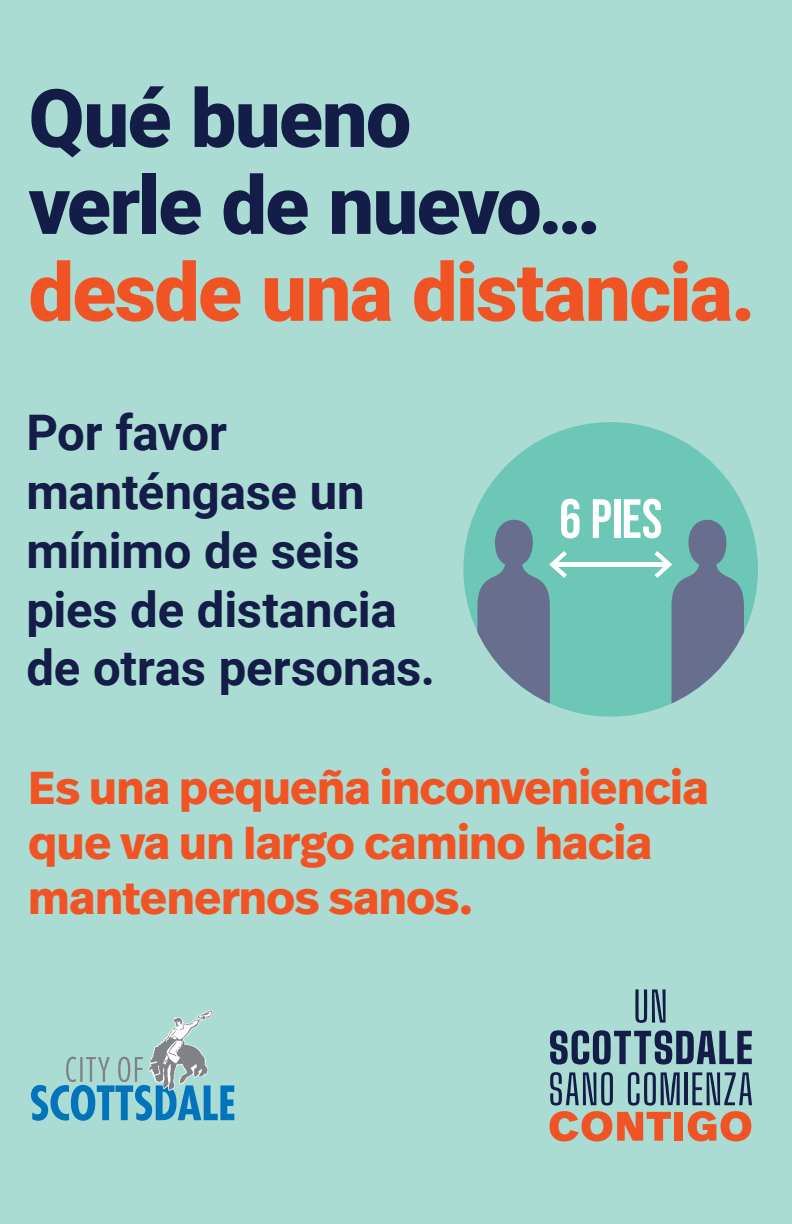
<style>
.page{position:relative;width:792px;height:1224px;background:#aadcd4}
.page>*{position:absolute;margin:0;border:0;box-sizing:border-box;transform-origin:0 0}
.t1{font:900 80.8px/86.9px "Roboto";letter-spacing:-.02em;color:#131d47}
.t2{font:900 80.8px "Roboto";letter-spacing:-.02em;color:#f15424}
.t3{font:55.2px "Bebas Neue";color:#fff}
.t4{font:700 49.1px/58.9px "Roboto";letter-spacing:-.005em;color:#131d47}
.t5{font:700 46px/55.2px "Real Head Pro";color:#f15424}
</style>
<div class="page">
<div style="left:463px;top:422px;width:295px;height:295px;background:#6cc7b6;border-radius:50%"></div>
<hr style="left:553px;top:563px;width:116px;height:4px;background:#fff">
<svg style="left:477px;top:520px;width:90px;height:190px"></svg>
<svg style="left:654px;top:520px;width:90px;height:190px"></svg>
<svg style="left:635px;top:989px;width:31px;height:34px"></svg>
<svg style="left:550px;top:1030px;width:202px;height:35px"></svg>
<hr style="left:684px;top:1072px;width:4px;height:33px;background:#131d47">
<svg style="left:692px;top:1072px;width:60px;height:33px"></svg>
<svg style="left:550px;top:1072px;width:130px;height:70px"></svg>
<div style="left:674px;top:1112px;width:9px;height:29px;background:#f15424"></div>
<svg style="left:688px;top:1111px;width:63px;height:31px"></svg>
<svg style="left:31px;top:1010px;width:203px;height:111px"></svg>
<h1 class="t1" style="left:29px;top:72px;width:573px">Qué bueno verle de nuevo…</h1>
<h1 class="t2" style="left:29px;top:235px;width:728px">desde una distancia.</h1>
<p class="t4" style="left:26px;top:401px;width:410px">Por favor manténgase un mínimo de seis pies de distancia de otras personas.</p>
<p class="t3" style="left:559px;top:488px;width:105px">6 PIES</p>
<p class="t5" style="left:29px;top:759px;width:681px">Es una pequeña inconveniencia que va un largo camino hacia mantenernos sanos.</p>
</div>
